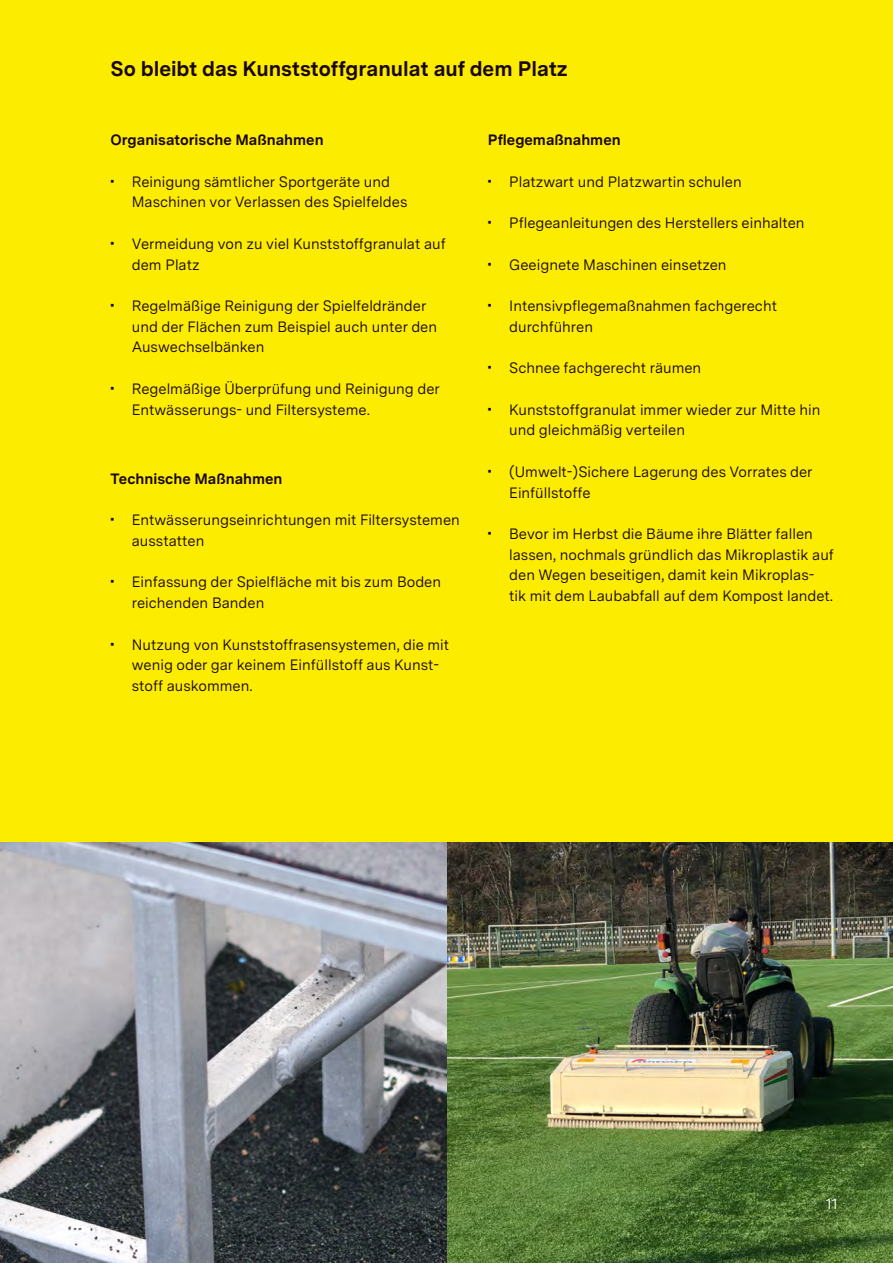
<style>
.page{position:relative;width:893px;height:1263px;background:#fff}
.page>*{position:absolute;margin:0;border:0;box-sizing:border-box;transform-origin:0 0}
.t1{font:700 21px "Ba Wue Sans";color:#1a0609}
.t2{font:15px/20.7px "Ba Wue Sans";color:#1a0609}
.t3{font:700 15px "Ba Wue Sans";color:#1a0609}
.t4{font:15px "Ba Wue Sans";color:#fff}
.s1{font-weight:700}
</style>
<div class="page">
<div style="left:0;top:0;width:893px;height:842px;background:#fced00"></div>
<img style="left:0;top:842px;width:893px;height:421px">
<h2 class="t1" style="left:111px;top:53px;width:459px">So bleibt das Kunststoffgranulat auf dem Platz</h2>
<h3 class="t3" style="left:111px;top:129px;width:215px">Organisatorische Maßnahmen</h3>
<p class="t2" style="left:132px;top:171px;width:277px;text-indent:-21px"><span class="s1">•</span> Reinigung sämtlicher Sportgeräte und<br>Maschinen vor Verlassen des Spielfeldes</p>
<p class="t2" style="left:132px;top:233px;width:315px;text-indent:-21px"><span class="s1">•</span> Vermeidung von zu viel Kunststoffgranulat auf dem Platz</p>
<p class="t2" style="left:132px;top:295px;width:307px;text-indent:-21px"><span class="s1">•</span> Regelmäßige Reinigung der Spielfeldränder und der Flächen zum Beispiel auch unter den<br>Auswechselbänken</p>
<p class="t2" style="left:132px;top:378px;width:310px;text-indent:-21px"><span class="s1">•</span> Regelmäßige Überprüfung und Reinigung der<br>Entwässerungs- und Filtersysteme.</p>
<h3 class="t3" style="left:111px;top:467px;width:174px">Technische Maßnahmen</h3>
<p class="t2" style="left:132px;top:509px;width:330px;text-indent:-21px"><span class="s1">•</span> Entwässerungseinrichtungen mit Filtersystemen ausstatten</p>
<p class="t2" style="left:132px;top:571px;width:311px;text-indent:-21px"><span class="s1">•</span> Einfassung der Spielfläche mit bis zum Boden reichenden Banden</p>
<p class="t2" style="left:132px;top:634px;width:319px;text-indent:-21px"><span class="s1">•</span> Nutzung von Kunststoffrasensystemen, die mit wenig oder gar keinem Einfüllstoff aus Kunst&shy;stoff auskommen.</p>
<h3 class="t3" style="left:488px;top:129px;width:134px">Pflegemaßnahmen</h3>
<p class="t2" style="left:488px;top:171px;width:255px"><span class="s1">•</span> Platzwart und Platzwartin schulen</p>
<p class="t2" style="left:488px;top:212px;width:318px"><span class="s1">•</span> Pflegeanleitungen des Herstellers einhalten</p>
<p class="t2" style="left:488px;top:254px;width:240px"><span class="s1">•</span> Geeignete Maschinen einsetzen</p>
<p class="t2" style="left:509px;top:295px;width:269px;text-indent:-21px"><span class="s1">•</span> Intensivpflegemaßnahmen fachgerecht durchführen</p>
<p class="t2" style="left:488px;top:357px;width:215px"><span class="s1">•</span> Schnee fachgerecht räumen</p>
<p class="t2" style="left:509px;top:399px;width:313px;text-indent:-21px"><span class="s1">•</span> Kunststoffgranulat immer wieder zur Mitte hin und gleichmäßig verteilen</p>
<p class="t2" style="left:509px;top:461px;width:305px;text-indent:-21px"><span class="s1">•</span> (Umwelt-)Sichere Lagerung des Vorrates der<br>Einfüllstoffe</p>
<p class="t2" style="left:509px;top:523px;width:326px;text-indent:-21px"><span class="s1">•</span> Bevor im Herbst die Bäume ihre Blätter fallen lassen, nochmals gründlich das Mikroplastik auf den Wegen beseitigen, damit kein Mikroplas-<br>tik mit dem Laubabfall auf dem Kompost landet.</p>
<p class="t4" style="left:826px;top:1193px;width:13px">11</p>
</div>
